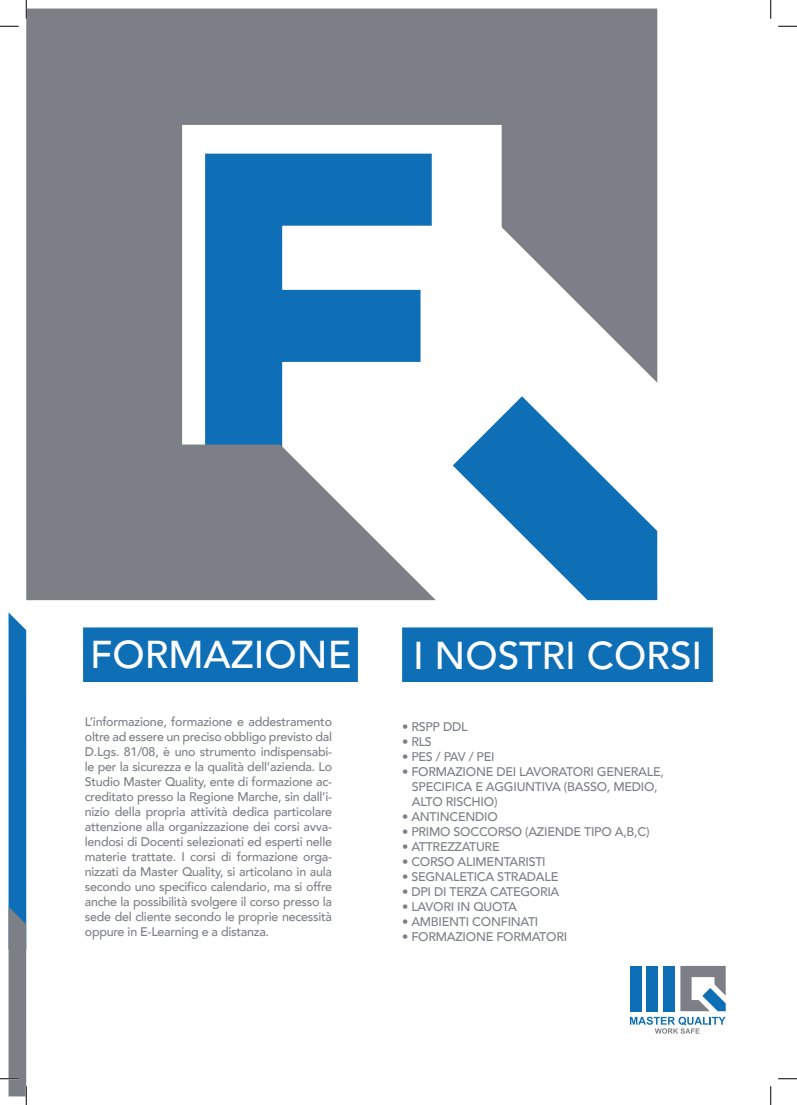
<style>
.page{position:relative;width:797px;height:1105px;background:#fff}
.page>*{position:absolute;margin:0;border:0;box-sizing:border-box;transform-origin:0 0}
.t1{font:900 472.88px "Avenir";color:#0f6fb6}
.t2{font:500 38.75px "Avenir";color:#fff}
.t3{font:500 12.5px/15px "Avenir";letter-spacing:-.02em;color:#7c7f85;text-align:justify}
</style>
<div class="page">
<svg style="left:630px;top:1017px;width:95px;height:17px"></svg>
<div style="left:647px;top:966px;width:11px;height:45px;background:#0f6fb6"></div>
<div style="left:630px;top:966px;width:11px;height:45px;background:#0f6fb6"></div>
<div style="left:663px;top:966px;width:11px;height:45px;background:#0f6fb6"></div>
<svg style="left:680px;top:966px;width:45px;height:45px"></svg>
<div style="left:83px;top:627px;width:275px;height:55px;background:#0f6fb6;border:2px solid #0f6fb6"></div>
<div style="left:402px;top:627px;width:311px;height:55px;background:#0f6fb6;border:2px solid #0f6fb6"></div>
<svg style="left:26px;top:9px;width:631px;height:591px;fill:#7c7f85"></svg>
<svg style="left:453px;top:396px;width:204px;height:204px"></svg>
<svg style="left:0;top:25px;width:19px;height:2px"></svg>
<svg style="left:778px;top:25px;width:19px;height:2px"></svg>
<svg style="left:778px;top:1078px;width:19px;height:1px"></svg>
<svg style="left:25px;top:0;width:2px;height:19px"></svg>
<svg style="left:0;top:612px;width:27px;height:493px"></svg>
<svg style="left:770px;top:0;width:1px;height:19px"></svg>
<svg style="left:770px;top:1086px;width:1px;height:19px"></svg>
<h1 class="t1" style="left:170px;top:-79px;width:279px">F</h1>
<p class="t2" style="left:90px;top:621px;width:263px">FORMAZIONE</p>
<p class="t2" style="left:413px;top:622px;width:291px">I NOSTRI CORSI</p>
<p class="t3" style="left:85px;top:713px;width:249px">L’informazione, formazione e addestramento oltre ad essere un preciso obbligo previsto dal D.Lgs. 81/08, è uno strumento indispensabi&shy;le per la sicurezza e la qualità dell’azienda. Lo Studio Master Quality, ente di formazione ac&shy;creditato presso la Regione Marche, sin dall’i&shy;nizio della propria attività dedica particolare attenzione alla organizzazione dei corsi avva&shy;lendosi di Docenti selezionati ed esperti nelle materie trattate. I corsi di formazione orga&shy;nizzati da Master Quality, si articolano in aula secondo uno specifico calendario, ma si offre anche la possibilità svolgere il corso presso la sede del cliente secondo le proprie necessità oppure in E-Learning e a distanza.</p>
<p class="t3" style="left:402px;top:719px;width:67px">• RSPP DDL</p>
<p class="t3" style="left:402px;top:734px;width:31px">• RLS</p>
<p class="t3" style="left:402px;top:749px;width:94px">• PES / PAV / PEI</p>
<p class="t3" style="left:402px;top:764px;width:263px">• FORMAZIONE DEI LAVORATORI GENERALE,</p>
<p class="t3" style="left:412px;top:779px;width:247px">SPECIFICA E AGGIUNTIVA (BASSO, MEDIO,</p>
<p class="t3" style="left:412px;top:794px;width:87px">ALTO RISCHIO)</p>
<p class="t3" style="left:402px;top:809px;width:97px">• ANTINCENDIO</p>
<p class="t3" style="left:402px;top:824px;width:249px">• PRIMO SOCCORSO (AZIENDE TIPO A,B,C)</p>
<p class="t3" style="left:402px;top:839px;width:99px">• ATTREZZATURE</p>
<p class="t3" style="left:402px;top:854px;width:145px">• CORSO ALIMENTARISTI</p>
<p class="t3" style="left:402px;top:869px;width:158px">• SEGNALETICA STRADALE</p>
<p class="t3" style="left:402px;top:884px;width:159px">• DPI DI TERZA CATEGORIA</p>
<p class="t3" style="left:402px;top:899px;width:116px">• LAVORI IN QUOTA</p>
<p class="t3" style="left:402px;top:914px;width:138px">• AMBIENTI CONFINATI</p>
<p class="t3" style="left:402px;top:929px;width:167px">• FORMAZIONE FORMATORI</p>
</div>
